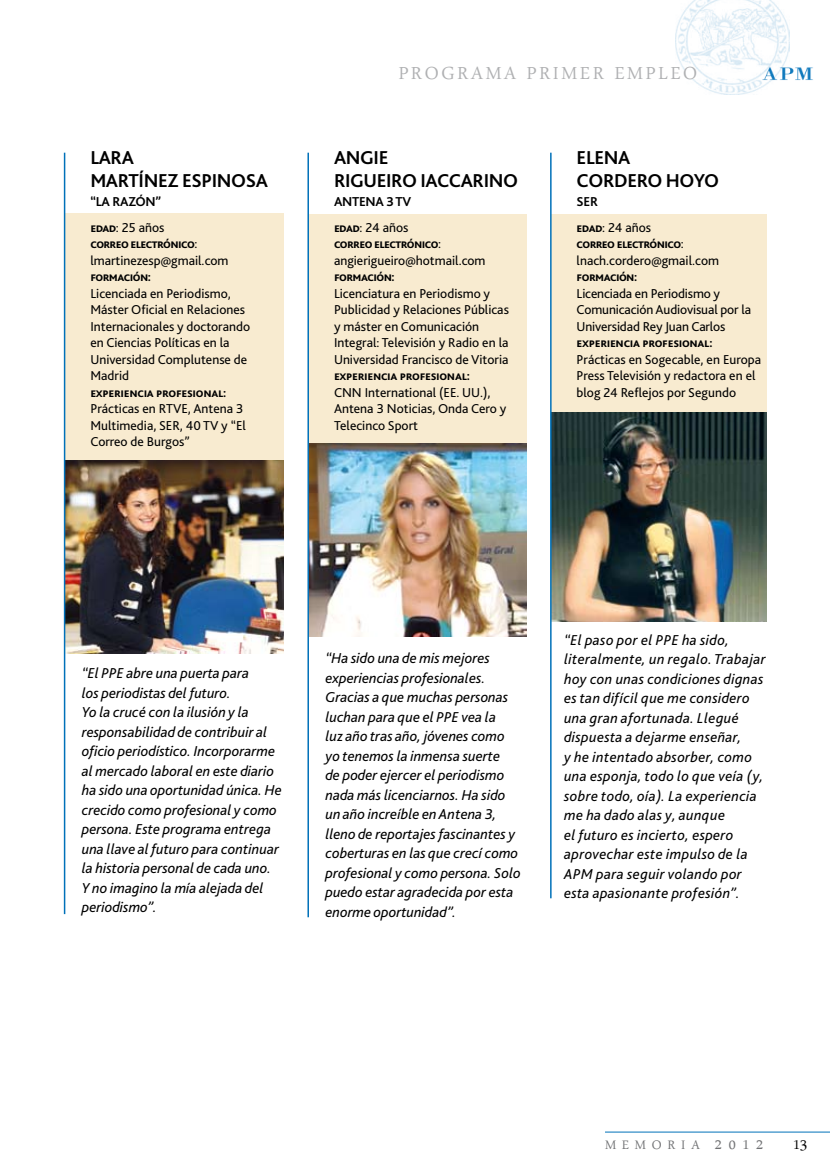
<style>
.page{position:relative;width:830px;height:1170px;background:#fff}
.page>*{position:absolute;margin:0;border:0;box-sizing:border-box;transform-origin:0 0}
.t1{font:25.5px "Arabic Typesetting";letter-spacing:.1em;color:#afb0b2}
.t2{font:21px "Arabic Typesetting";color:#000}
.t3{font:700 19.5px/22.5px "Bliss 2";letter-spacing:-.02em;color:#000}
.t4{font:18px "Arabic Typesetting";letter-spacing:.32em;color:#707173}
.t5{font:italic 15px/19.5px "Bliss 2";color:#000}
.t6{font:italic 15px/19.5px "Bliss 2";letter-spacing:.02em;color:#000}
.t7{font:13.5px/16.5px "Bliss 2";color:#000}
.t8{font:700 13.5px/25.5px "Bliss 2";letter-spacing:-.02em;color:#000}
.t9{font:700 13.5px "Bliss 2";letter-spacing:-.04em;color:#000}
.s1{font-weight:700}
.s2{font-weight:400}
.s3{font-size:21px}
</style>
<div class="page">
<img style="left:675px;top:0;width:114px;height:95px">
<div style="left:683px;top:70px;width:13px;height:9px;background:#fff"></div>
<img style="left:760px;top:66px;width:53px;height:14px">
<hr style="left:604px;top:1131px;width:225px;height:1px;background:#0071b9">
<div style="left:65px;top:213px;width:218px;height:397px;background:#f8ebd0"></div>
<img style="left:65px;top:461px;width:218px;height:192px">
<div style="left:551px;top:213px;width:214px;height:290px;background:#f8ebd0"></div>
<img style="left:551px;top:412px;width:214px;height:209px">
<div style="left:308px;top:213px;width:219px;height:288px;background:#f8ebd0"></div>
<img style="left:309px;top:444px;width:217px;height:192px">
<hr style="left:64px;top:153px;width:1px;height:761px;background:#0071b9">
<hr style="left:550px;top:153px;width:1px;height:745px;background:#0071b9">
<hr style="left:307px;top:153px;width:2px;height:764px;background:#0071b9">
<h3 class="t3" style="left:90px;top:146px;width:179px">LARA<br>MARTÍNEZ ESPINOSA</h3>
<p class="t8" style="left:90px;top:189px;width:32px">“la razón</p>
<p class="t7" style="left:90px;top:189px;width:76px;line-height:25.5px;text-align:right"><span class="s1">”<br>edad</span>: 25 años</p>
<p class="t7" style="left:90px;top:235px;width:140px"><span class="s1">correo electrónico</span>: lmartinezesp@gmail.com</p>
<p class="t9" style="left:90px;top:268px;width:62px">formación:</p>
<p class="t7" style="left:90px;top:285px;width:161px">Licenciada en Periodismo,<br>Máster Oficial en Relaciones<br>Internacionales y doctorando en Ciencias Políticas en la<br>Universidad Complutense de<br>Madrid</p>
<p class="t8" style="left:90px;top:379px;width:137px">experiencia profesional:</p>
<p class="t7" style="left:90px;top:400px;width:157px">Prácticas en RTVE, Antena 3<br>Multimedia, SER, 40 TV y “El<br>Correo de Burgos”</p>
<h1 class="t1" style="left:398px;top:61px;width:300px">programa primer empleo</h1>
<h3 class="t3" style="left:334px;top:146px;width:185px">ANGIE<br>RIGUEIRO IACCARINO</h3>
<p class="t8" style="left:334px;top:189px;width:79px">ANTENA 3 TV edad<span class="s2">: 24 años</span></p>
<p class="t7" style="left:334px;top:235px;width:153px"><span class="s1">correo electrónico</span>: angierigueiro@hotmail.com</p>
<p class="t9" style="left:334px;top:268px;width:62px">formación:</p>
<p class="t7" style="left:334px;top:285px;width:176px">Licenciatura en Periodismo y<br>Publicidad y Relaciones Públicas y máster en Comunicación<br>Integral: Televisión y Radio en la<br>Universidad Francisco de Vitoria</p>
<p class="t8" style="left:334px;top:363px;width:137px">experiencia profesional:</p>
<p class="t7" style="left:334px;top:384px;width:174px">CNN International (EE. UU.),<br>Antena 3 Noticias, Onda Cero y<br>Telecinco Sport</p>
<h3 class="t3" style="left:576px;top:146px;width:144px">ELENA<br>CORDERO HOYO</h3>
<p class="t8" style="left:576px;top:189px;width:76px">SER<br>edad<span class="s2">: 24 años</span></p>
<p class="t7" style="left:576px;top:235px;width:144px"><span class="s1">correo electrónico</span>: lnach.cordero@gmail.com</p>
<p class="t9" style="left:576px;top:268px;width:62px">formación:</p>
<p class="t7" style="left:576px;top:285px;width:176px">Licenciada en Periodismo y<br>Comunicación Audiovisual por la<br>Universidad Rey Juan Carlos</p>
<p class="t8" style="left:576px;top:330px;width:137px">experiencia profesional:</p>
<p class="t7" style="left:576px;top:351px;width:186px">Prácticas en Sogecable, en Europa<br>Press Televisión y redactora en el blog 24 Reflejos por Segundo</p>
<p class="t5" style="left:82px;top:663px;width:201px">“El PPE abre una puerta para<br>los periodistas del futuro.<br>Yo la crucé con la ilusión y la responsabilidad de contribuir al oficio periodístico. Incorporarme al mercado laboral en este diario ha sido una oportunidad única. He crecido como profesional y como persona. Este programa entrega una llave al futuro para continuar la historia personal de cada uno.<br>Y no imagino la mía alejada del periodismo”.</p>
<p class="t5" style="left:325px;top:648px;width:197px">“Ha sido una de mis mejores experiencias profesionales.<br>Gracias a que muchas personas luchan para que el PPE vea la<br>luz año tras año, jóvenes como yo tenemos la inmensa suerte<br>de poder ejercer el periodismo nada más licenciarnos. Ha sido un año increíble en Antena 3, lleno de reportajes fascinantes y coberturas en las que crecí como profesional y como persona. Solo puedo estar agradecida por esta enorme oportunidad”.</p>
<p class="t6" style="left:564px;top:629px;width:203px">“El paso por el PPE ha sido, literalmente, un regalo. Trabajar hoy con unas condiciones dignas es tan difícil que me considero una gran afortunada. Llegué dispuesta a dejarme enseñar,<br>y he intentado absorber, como una esponja, todo lo que veía (y, sobre todo, oía). La experiencia me ha dado alas y, aunque<br>el futuro es incierto, espero aprovechar este impulso de la<br>APM para seguir volando por esta apasionante profesión”.</p>
<p class="t4" style="left:604px;top:1135px;width:159px">memoria <span class="s3">2012</span></p>
<h2 class="t2" style="left:792px;top:1133px;width:15px">13</h2>
</div>
